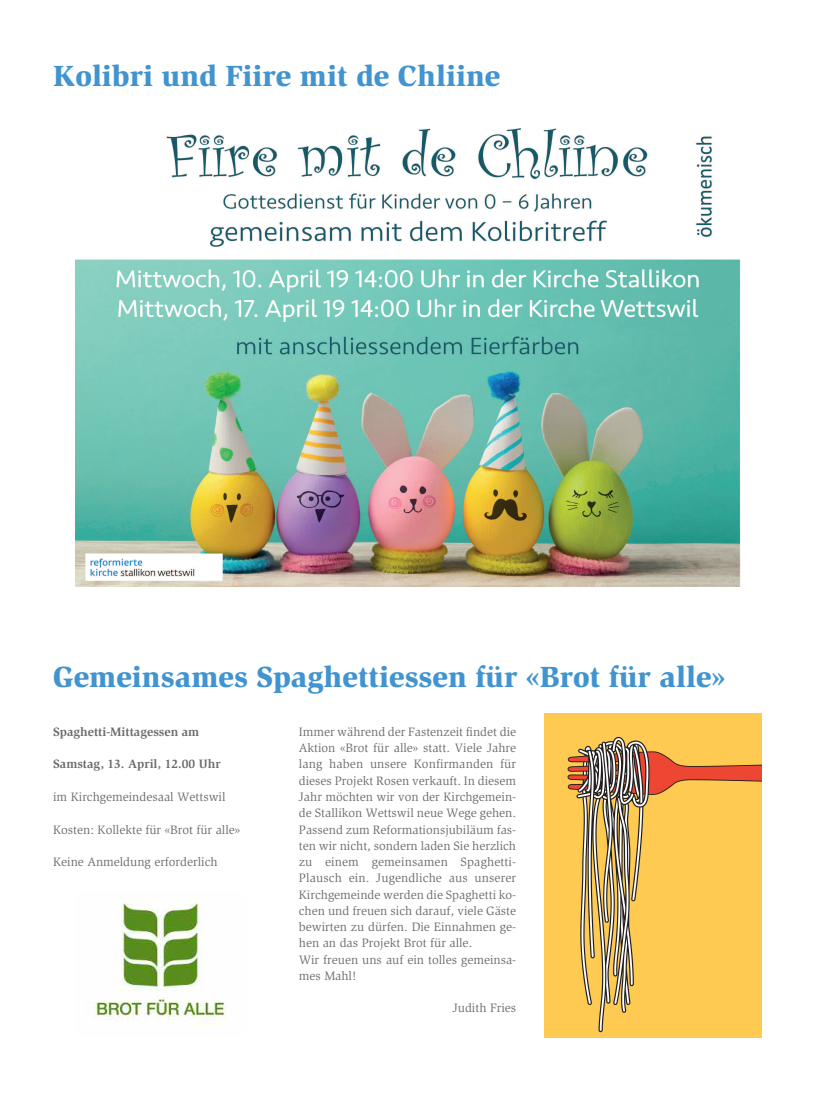
<style>
.page{position:relative;width:815px;height:1106px;background:#fff}
.page>*{position:absolute;margin:0;border:0;box-sizing:border-box;transform-origin:0 0}
.t1{font:900 30px "Slimbach Std";color:#4194d0}
.t2{font:12.5px/16.2px "Slimbach Std";color:#6c6d70}
.t3{font:700 12.5px "Slimbach Std";color:#6c6d70}
</style>
<div class="page">
<img style="left:75px;top:128px;width:665px;height:458px">
<img style="left:89px;top:898px;width:138px;height:128px">
<img style="left:544px;top:713px;width:218px;height:324px">
<h1 class="t1" style="left:53px;top:64px;width:449px">Kolibri und Fiire mit de Chliine</h1>
<h1 class="t1" style="left:53px;top:665px;width:674px">Gemeinsames Spaghettiessen für «Brot für alle»</h1>
<p class="t3" style="left:53px;top:727px;width:148px">Spaghetti-Mittagessen am</p>
<p class="t3" style="left:53px;top:759px;width:169px">Samstag, 13. April, 12.00 Uhr</p>
<p class="t2" style="left:53px;top:789px;width:174px">im Kirchgemeindesaal Wettswil</p>
<p class="t2" style="left:53px;top:822px;width:189px">Kosten: Kollekte für «Brot für alle»</p>
<p class="t2" style="left:53px;top:854px;width:166px">Keine Anmeldung erforderlich</p>
<p class="t2" style="left:299px;top:724px;width:219px">Immer während der Fastenzeit findet die Aktion «Brot für alle» statt. Viele Jahre lang haben unsere Konfirmanden für dieses Projekt Rosen verkauft. In diesem Jahr möchten wir von der Kirchgemein&shy;de Stallikon Wettswil neue Wege gehen.<br>Passend zum Reformationsjubiläum fas&shy;ten wir nicht, sondern laden Sie herzlich zu einem gemeinsamen Spaghetti-Plausch ein. Jugendliche aus unserer Kirchgemeinde werden die Spaghetti ko&shy;chen und freuen sich darauf, viele Gäste bewirten zu dürfen. Die Einnahmen ge&shy;hen an das Projekt Brot für alle.<br>Wir freuen uns auf ein tolles gemeinsa&shy;mes Mahl!</p>
<p class="t2" style="left:453px;top:1001px;width:65px">Judith Fries</p>
</div>
